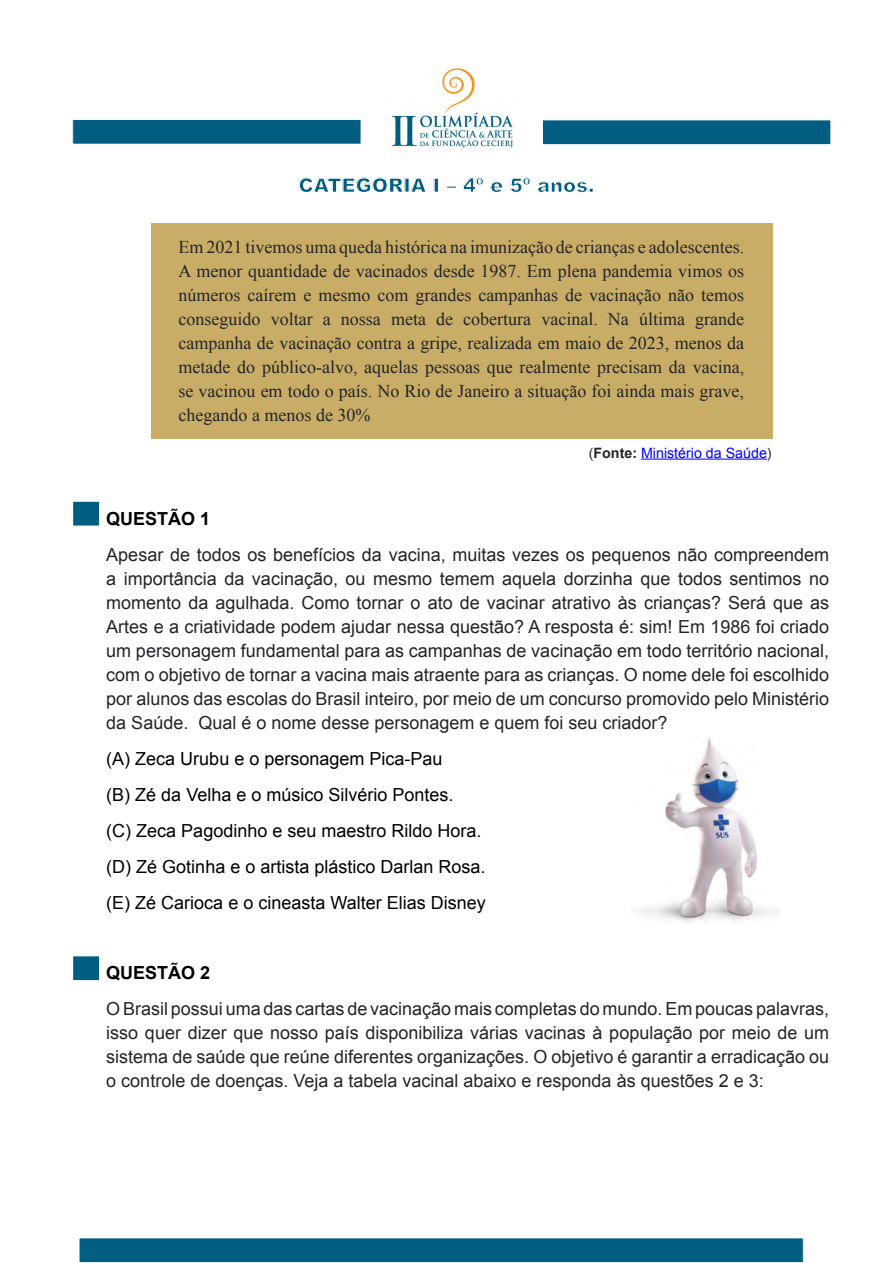
<style>
.page{position:relative;width:893px;height:1263px;background:#fff}
.page>*{position:absolute;margin:0;border:0;box-sizing:border-box;transform-origin:0 0}
.t1{font:900 19.5px "Arial";color:#015e80}
.t2{font:18px/24px "Arial";color:#212529;text-align:justify}
.t3{font:18px/24px "Times New Roman";color:#212529;text-align:justify}
.t4{font:18px/36px "Arial";color:#000}
.t5{font:700 18px "Arial";color:#000}
.t6{font:14.25px "Arial";color:#00f}
.s1{color:#212529}
.s2{font-weight:700;color:#212529}
</style>
<div class="page">
<div style="left:151px;top:223px;width:621px;height:215px;background:#c9ad66"></div>
<div style="left:73px;top:119px;width:288px;height:25px;background:#015e80"></div>
<div style="left:72px;top:119px;width:289px;height:26px;border:1px solid #fff"></div>
<div style="left:542px;top:120px;width:289px;height:25px;background:#015e80"></div>
<div style="left:542px;top:119px;width:289px;height:26px;border:1px solid #fff"></div>
<div style="left:73px;top:501px;width:27px;height:25px;background:#015e80"></div>
<div style="left:72px;top:501px;width:28px;height:25px;border:1px solid #fff"></div>
<div style="left:79px;top:1238px;width:724px;height:24px;background:#015e80"></div>
<div style="left:79px;top:1237px;width:725px;height:26px;border:1px solid #fff"></div>
<hr style="left:641px;top:459px;width:126px;height:1px;background:#00f">
<img style="left:391px;top:67px;width:123px;height:83px">
<img style="left:640px;top:738px;width:140px;height:184px">
<div style="left:73px;top:956px;width:27px;height:24px;background:#015e80"></div>
<div style="left:72px;top:955px;width:28px;height:26px;border:1px solid #fff"></div>
<p class="t1" style="left:298px;top:171px;width:297px">CATEGORIA I – 4º e 5º anos.</p>
<p class="t3" style="left:179px;top:234px;width:567px">Em 2021 tivemos uma queda histórica na imunização de crianças e adolescentes.<br>A menor quantidade de vacinados desde 1987. Em plena pandemia vimos os números caírem e mesmo com grandes campanhas de vacinação não temos conseguido voltar a nossa meta de cobertura vacinal. Na última grande campanha de vacinação contra a gripe, realizada em maio de 2023, menos da metade do público-alvo, aquelas pessoas que realmente precisam da vacina, se vacinou em todo o país. No Rio de Janeiro a situação foi ainda mais grave, chegando a menos de 30%</p>
<p class="t6" style="left:589px;top:443px;width:184px"><span class="s1">(</span><span class="s2">Fonte:</span> Ministério da Saúde<span class="s1">)</span></p>
<p class="t5" style="left:106px;top:506px;width:106px">QUESTÃO 1</p>
<p class="t2" style="left:106px;top:543px;width:724px">Apesar de todos os benefícios da vacina, muitas vezes os pequenos não compreendem a importância da vacinação, ou mesmo temem aquela dorzinha que todos sentimos no momento da agulhada. Como tornar o ato de vacinar atrativo às crianças? Será que as Artes e a criatividade podem ajudar nessa questão? A resposta é: sim! Em 1986 foi criado um personagem fundamental para as campanhas de vacinação em todo território nacional, com o objetivo de tornar a vacina mais atraente para as crianças. O nome dele foi escolhido por alunos das escolas do Brasil inteiro, por meio de um concurso promovido pelo Ministério da Saúde. Qual é o nome desse personagem e quem foi seu criador?</p>
<p class="t4" style="left:106px;top:741px;width:381px">(A) Zeca Urubu e o personagem Pica-Pau<br>(B) Zé da Velha e o músico Silvério Pontes.<br>(C) Zeca Pagodinho e seu maestro Rildo Hora. (D) Zé Gotinha e o artista plástico Darlan Rosa. (E) Zé Carioca e o cineasta Walter Elias Disney</p>
<p class="t5" style="left:106px;top:961px;width:106px">QUESTÃO 2</p>
<p class="t2" style="left:106px;top:997px;width:724px">O Brasil possui uma das cartas de vacinação mais completas do mundo. Em poucas palavras, isso quer dizer que nosso país disponibiliza várias vacinas à população por meio de um sistema de saúde que reúne diferentes organizações. O objetivo é garantir a erradicação ou o controle de doenças. Veja a tabela vacinal abaixo e responda às questões 2 e 3:</p>
</div>
